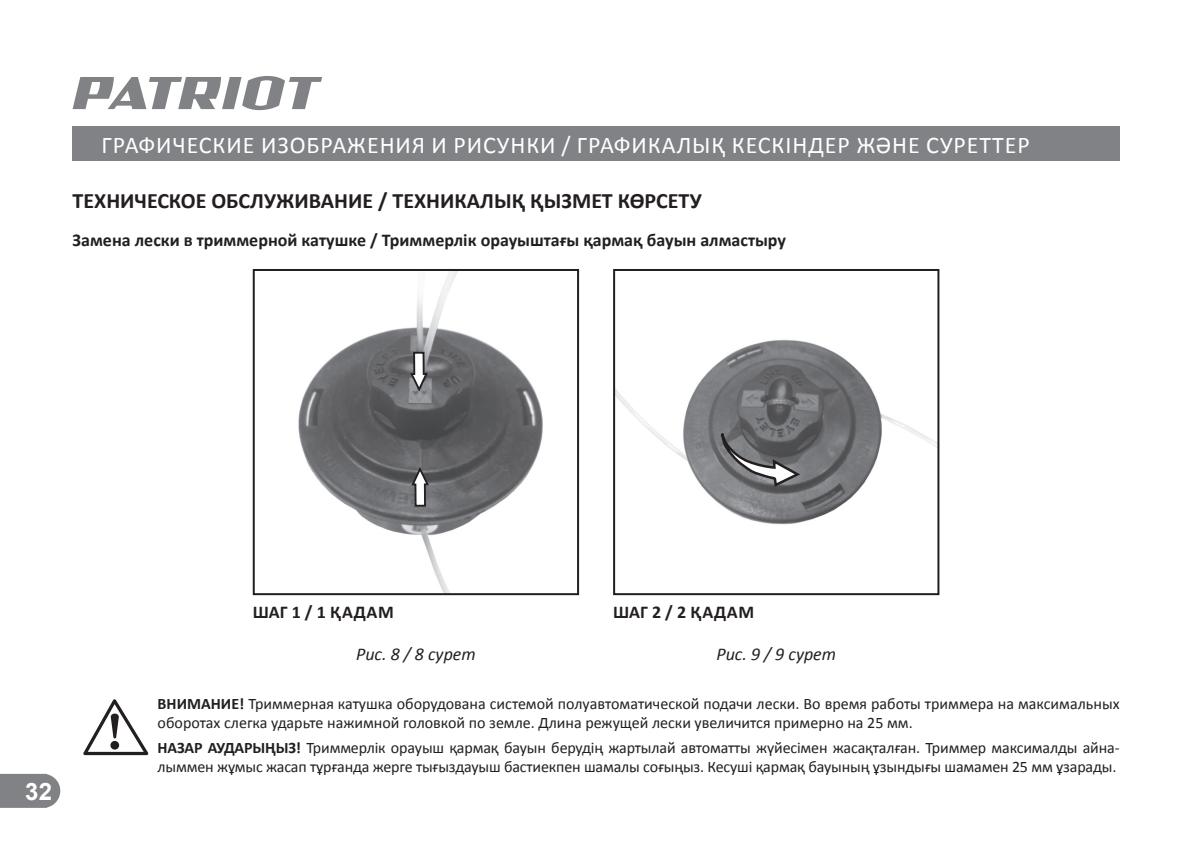
<style>
.page{position:relative;width:1192px;height:845px;background:#fff}
.page>*{position:absolute;margin:0;border:0;box-sizing:border-box;transform-origin:0 0}
.t1{font:24px "Calibri";letter-spacing:.04em;color:#fff}
.t2{font:700 24px "Arial";color:#fff}
.t3{font:700 22px "Calibri";color:#231f20}
.t4{font:700 18px "Calibri";color:#231f20}
.t5{font:italic 18px "Calibri";color:#231f20}
.t6{font:700 18px "Calibri";letter-spacing:.04em;color:#231f20}
.t7{font:16px/19.2px "Calibri";letter-spacing:-.01em;color:#231f20}
.s1{font-weight:700}
</style>
<div class="page">
<svg style="left:0;top:774px;width:60px;height:34px;background:#87898c"></svg>
<svg style="left:73px;top:76px;width:249px;height:34px"></svg>
<div style="left:73px;top:127px;width:1046px;height:34px;background:#808285"></div>
<svg style="left:83px;top:699px;width:66px;height:56px"></svg>
<img style="left:298px;top:272px;width:245px;height:320px">
<div style="left:253px;top:269px;width:326px;height:326px;border:2px solid #231f20"></div>
<img style="left:616px;top:340px;width:320px;height:185px">
<div style="left:613px;top:269px;width:326px;height:326px;border:2px solid #231f20"></div>
<svg style="left:408px;top:351px;width:21px;height:41px"></svg>
<svg style="left:410px;top:467px;width:20px;height:41px"></svg>
<svg style="left:711px;top:392px;width:89px;height:97px;background:#727376"></svg>
<h1 class="t1" style="left:101px;top:130px;width:929px">ГРАФИЧЕСКИЕ ИЗОБРАЖЕНИЯ И РИСУНКИ / ГРАФИКАЛЫҚ КЕСКІНДЕР ЖӘНЕ СУРЕТТЕР</h1>
<h2 class="t3" style="left:73px;top:186px;width:630px">ТЕХНИЧЕСКОЕ ОБСЛУЖИВАНИЕ / ТЕХНИКАЛЫҚ ҚЫЗМЕТ КӨРСЕТУ</h2>
<p class="t4" style="left:73px;top:229px;width:714px">Замена лески в триммерной катушке / Триммерлік орауыштағы қармақ бауын алмастыру</p>
<h1 class="t2" style="left:25px;top:775px;width:28px">32</h1>
<p class="t6" style="left:253px;top:601px;width:143px">ШАГ 1 / 1 ҚАДАМ</p>
<p class="t6" style="left:613px;top:601px;width:143px">ШАГ 2 / 2 ҚАДАМ</p>
<p class="t5" style="left:356px;top:642px;width:121px">Рис. 8 / 8 сурет</p>
<p class="t5" style="left:716px;top:642px;width:121px">Рис. 9 / 9 сурет</p>
<p class="t7" style="left:158px;top:694px;width:963px"><span class="s1">ВНИМАНИЕ!</span> Триммерная катушка оборудована системой полуавтоматической подачи лески. Во время работы триммера на максимальных оборотах слегка ударьте нажимной головкой по земле. Длина режущей лески увеличится примерно на 25 мм.</p>
<p class="t7" style="left:158px;top:738px;width:963px"><span class="s1">НАЗАР АУДАРЫҢЫЗ!</span> Триммерлік орауыш қармақ бауын берудің жартылай автоматты жүйесімен жасақталған. Триммер максималды айна&shy;лыммен жұмыс жасап тұрғанда жерге тығыздауыш бастиекпен шамалы соғыңыз. Кесуші қармақ бауының ұзындығы шамамен 25 мм ұзарады.</p>
</div>
